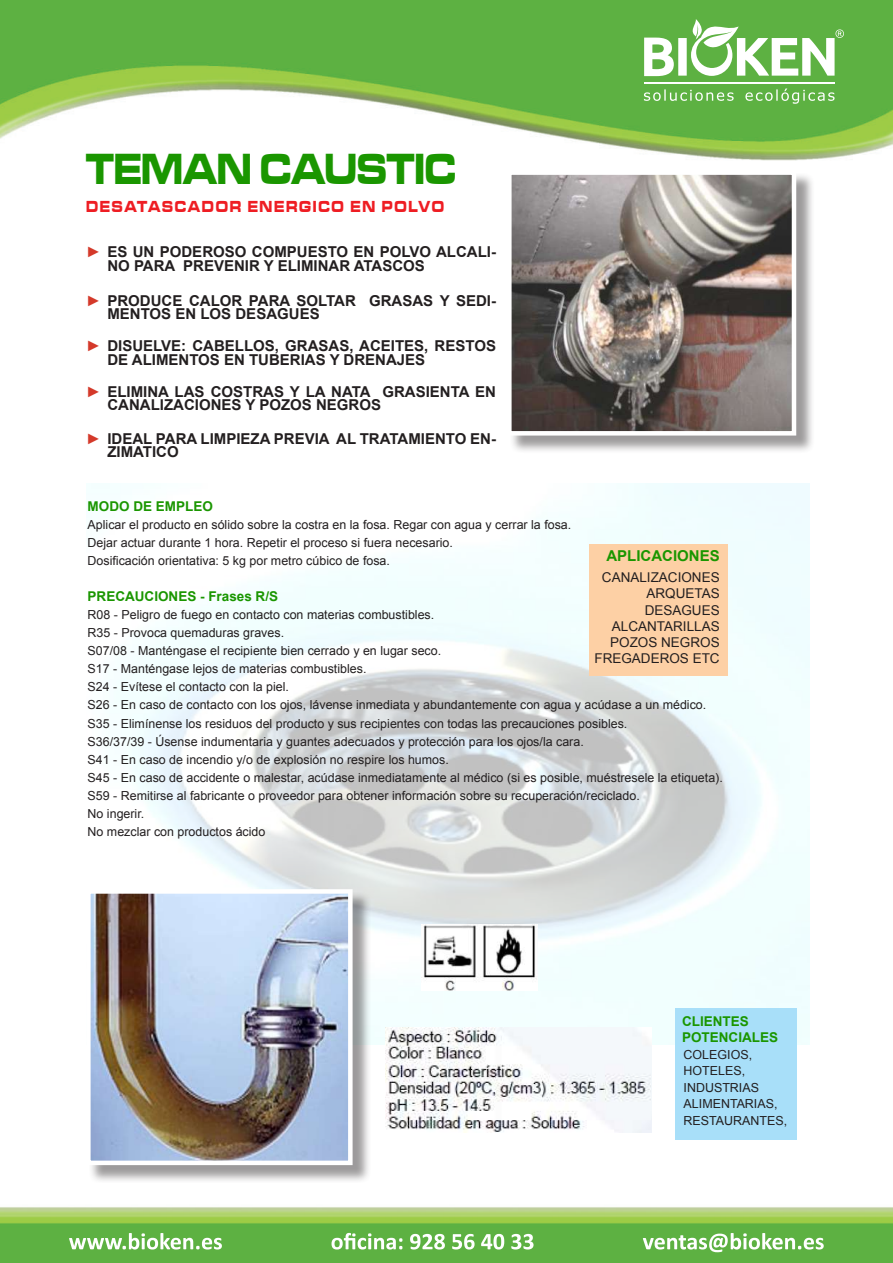
<style>
.page{position:relative;width:893px;height:1263px;background:#fff}
.page>*{position:absolute;margin:0;border:0;box-sizing:border-box;transform-origin:0 0}
.t1{font:45px "Microgramma D Bold Exte";color:#1a9600;scale:.76 1}
.t2{font:16.5px "Microgramma D Bold Exte";letter-spacing:.14em;color:#ee1d23;scale:.76 1}
.t3{font:700 15px/13.5px "Arial";color:#231f20}
.t4{font:700 15px "Arial";color:#1a9600}
.t5{font:13.5px/16.2px "Arial";color:#231f20;text-align:right}
.t6{font:700 13.5px/16.5px "Arial";color:#1a9600}
.t7{font:12.45px/18px "Arial";color:#231f20}
.s1{font-weight:400;color:#d4392a}
.s2{color:#d4392a}
</style>
<div class="page">
<img style="left:0;top:0;width:893px;height:1263px">
<hr style="left:644px;top:82px;width:191px;height:1px;background:#fff">
<svg style="left:644px;top:89px;width:190px;height:15px;background:#79be62"></svg>
<svg style="left:644px;top:19px;width:200px;height:57px"></svg>
<svg style="left:69px;top:1233px;width:153px;height:16px"></svg>
<svg style="left:331px;top:1233px;width:71px;height:16px"></svg>
<svg style="left:410px;top:1234px;width:35px;height:15px"></svg>
<svg style="left:452px;top:1234px;width:23px;height:15px"></svg>
<svg style="left:481px;top:1234px;width:23px;height:15px"></svg>
<svg style="left:511px;top:1234px;width:22px;height:15px"></svg>
<svg style="left:643px;top:1233px;width:181px;height:19px"></svg>
<img style="left:86px;top:484px;width:723px;height:561px">
<div style="left:509px;top:173px;width:306px;height:281px;background:#231f20;opacity:.45"></div>
<img style="left:512px;top:175px;width:279px;height:256px">
<div style="left:507px;top:170px;width:289px;height:266px;border:4px solid #fff"></div>
<div style="left:589px;top:544px;width:139px;height:132px;background:#fdd0a5"></div>
<div style="left:675px;top:1008px;width:121px;height:132px;background:#a8dff9"></div>
<img style="left:422px;top:924px;width:116px;height:67px">
<div style="left:88px;top:891px;width:283px;height:292px;background:#231f20;opacity:.45"></div>
<img style="left:91px;top:894px;width:257px;height:266px">
<div style="left:86px;top:889px;width:267px;height:276px;border:4px solid #fff"></div>
<img style="left:385px;top:1027px;width:267px;height:105px">
<h1 class="t1" style="left:86px;top:139px;width:488px">TEMAN CAUSTIC</h1>
<h2 class="t2" style="left:86px;top:195px;width:473px">DESATASCADOR ENERGICO EN POLVO</h2>
<p class="t3" style="left:107px;top:245px;width:390px;text-indent:-21px"><span class="s1">►</span> ES UN PODEROSO COMPUESTO EN POLVO ALCALI-<br>NO PARA PREVENIR Y ELIMINAR ATASCOS</p>
<p class="t3" style="left:107px;top:294px;width:390px;text-indent:-21px"><span class="s2">►</span> PRODUCE CALOR PARA SOLTAR GRASAS Y SEDI-<br>MENTOS EN LOS DESAGUES</p>
<p class="t3" style="left:107px;top:339px;width:390px;text-indent:-21px"><span class="s2">►</span> DISUELVE: CABELLOS, GRASAS, ACEITES, RESTOS<br>DE ALIMENTOS EN TUBERIAS Y DRENAJES</p>
<p class="t3" style="left:107px;top:385px;width:390px;text-indent:-21px"><span class="s2">►</span> ELIMINA LAS COSTRAS Y LA NATA GRASIENTA EN<br>CANALIZACIONES Y POZOS NEGROS</p>
<p class="t3" style="left:107px;top:432px;width:390px;text-indent:-21px"><span class="s2">►</span> IDEAL PARA LIMPIEZA PREVIA AL TRATAMIENTO EN-<br>ZIMATICO</p>
<p class="t6" style="left:88px;top:499px;width:127px">MODO DE EMPLEO</p>
<p class="t7" style="left:88px;top:516px;width:485px">Aplicar el producto en sólido sobre la costra en la fosa. Regar con agua y cerrar la fosa.<br>Dejar actuar durante 1 hora. Repetir el proceso si fuera necesario.<br>Dosificación orientativa: 5 kg por metro cúbico de fosa.</p>
<p class="t6" style="left:88px;top:589px;width:192px">PRECAUCIONES - Frases R/S</p>
<p class="t7" style="left:88px;top:606px;width:637px">R08 - Peligro de fuego en contacto con materias combustibles.<br>R35 - Provoca quemaduras graves.<br>S07/08 - Manténgase el recipiente bien cerrado y en lugar seco.<br>S17 - Manténgase lejos de materias combustibles.<br>S24 - Evítese el contacto con la piel.<br>S26 - En caso de contacto con los ojos, lávense inmediata y abundantemente con agua y acúdase a un médico.<br>S35 - Elimínense los residuos del producto y sus recipientes con todas las precauciones posibles.<br>S36/37/39 - Úsense indumentaria y guantes adecuados y protección para los ojos/la cara.<br>S41 - En caso de incendio y/o de explosión no respire los humos.<br>S45 - En caso de accidente o malestar, acúdase inmediatamente al médico (si es posible, muéstresele la etiqueta).<br>S59 - Remitirse al fabricante o proveedor para obtener información sobre su recuperación/reciclado.<br>No ingerir.<br>No mezclar con productos ácido</p>
<p class="t4" style="left:606px;top:545px;width:115px">APLICACIONES</p>
<p class="t5" style="left:594px;top:569px;width:127px">CANALIZACIONES<br>ARQUETAS<br>DESAGUES<br>ALCANTARILLAS<br>POZOS NEGROS<br>FREGADEROS ETC</p>
<p class="t6" style="left:682px;top:1013px;width:98px">CLIENTES<br>POTENCIALES</p>
<p class="t7" style="left:684px;top:1046px;width:105px;line-height:16.5px">COLEGIOS,<br>HOTELES,<br>INDUSTRIAS<br>ALIMENTARIAS,<br>RESTAURANTES,</p>
</div>
